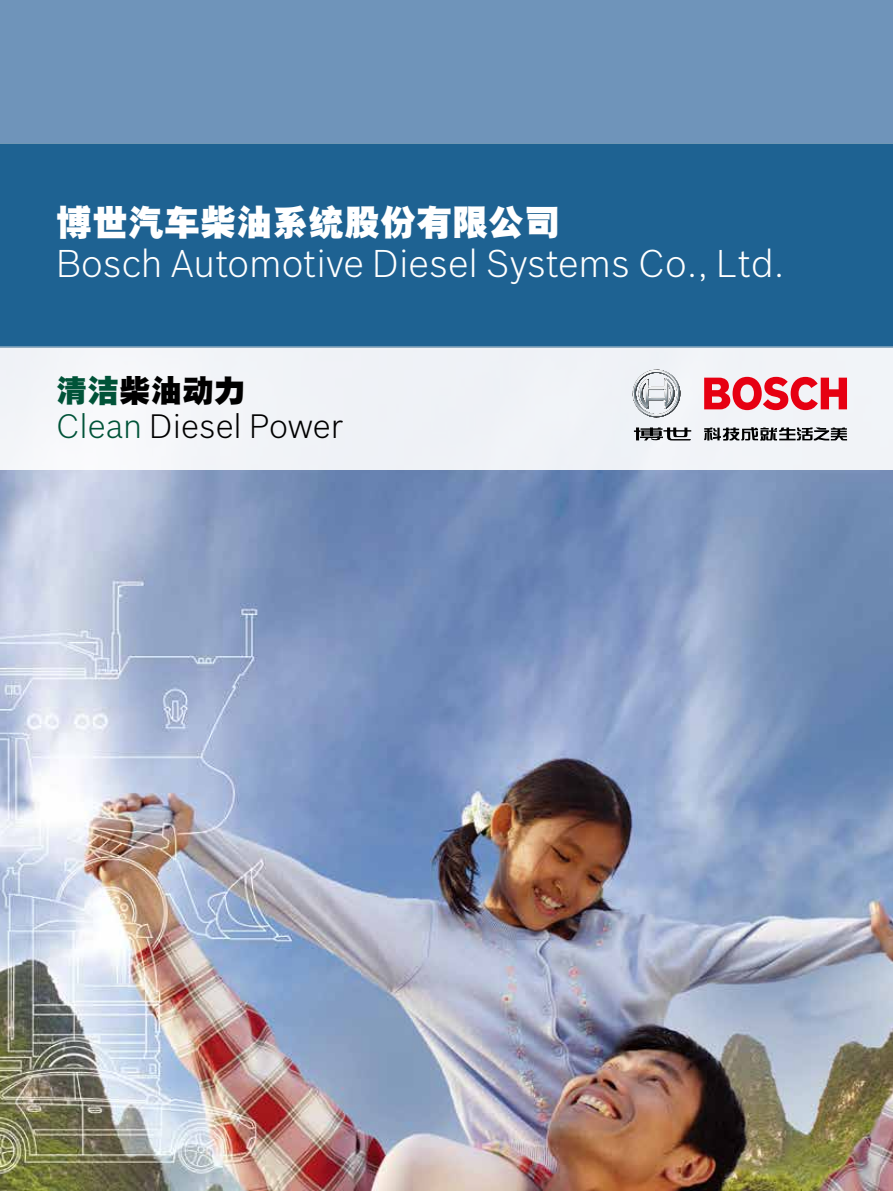
<style>
.page{position:relative;width:893px;height:1191px;background:#fff}
.page>*{position:absolute;margin:0;border:0;box-sizing:border-box;transform-origin:0 0}
.t1{font:300 37.8px "Bosch Sans";color:#fff}
.t2{font:36px "H Yb 0 gj";color:#fff}
.t3{font:300 33.15px "Bosch Sans";color:#000}
.t4{font:31.5px "H Yb 0 gj";color:#000}
.s1{color:#005338}
</style>
<div class="page">
<img style="left:0;top:469px;width:893px;height:722px">
<div style="left:0;top:347px;width:893px;height:122px;background:#f1f3f7"></div>
<svg style="left:633px;top:370px;width:47px;height:47px"></svg>
<svg style="left:704px;top:377px;width:143px;height:33px"></svg>
<svg style="left:634px;top:427px;width:57px;height:13px"></svg>
<svg style="left:704px;top:427px;width:143px;height:13px"></svg>
<div style="left:0;top:143px;width:893px;height:204px;background:#1e6292"></div>
<div style="left:0;top:0;width:893px;height:143px;background:#6f94ba"></div>
<p class="t2" style="left:56px;top:204px;width:505px">博世汽车柴油系统股份有限公司</p>
<p class="t1" style="left:56px;top:240px;width:730px">Bosch Automotive Diesel Systems Co., Ltd.</p>
<p class="t4" style="left:56px;top:375px;width:190px"><span class="s1">清洁</span>柴油动力</p>
<p class="t3" style="left:56px;top:406px;width:288px"><span class="s1">Clean</span> Diesel Power</p>
</div>
